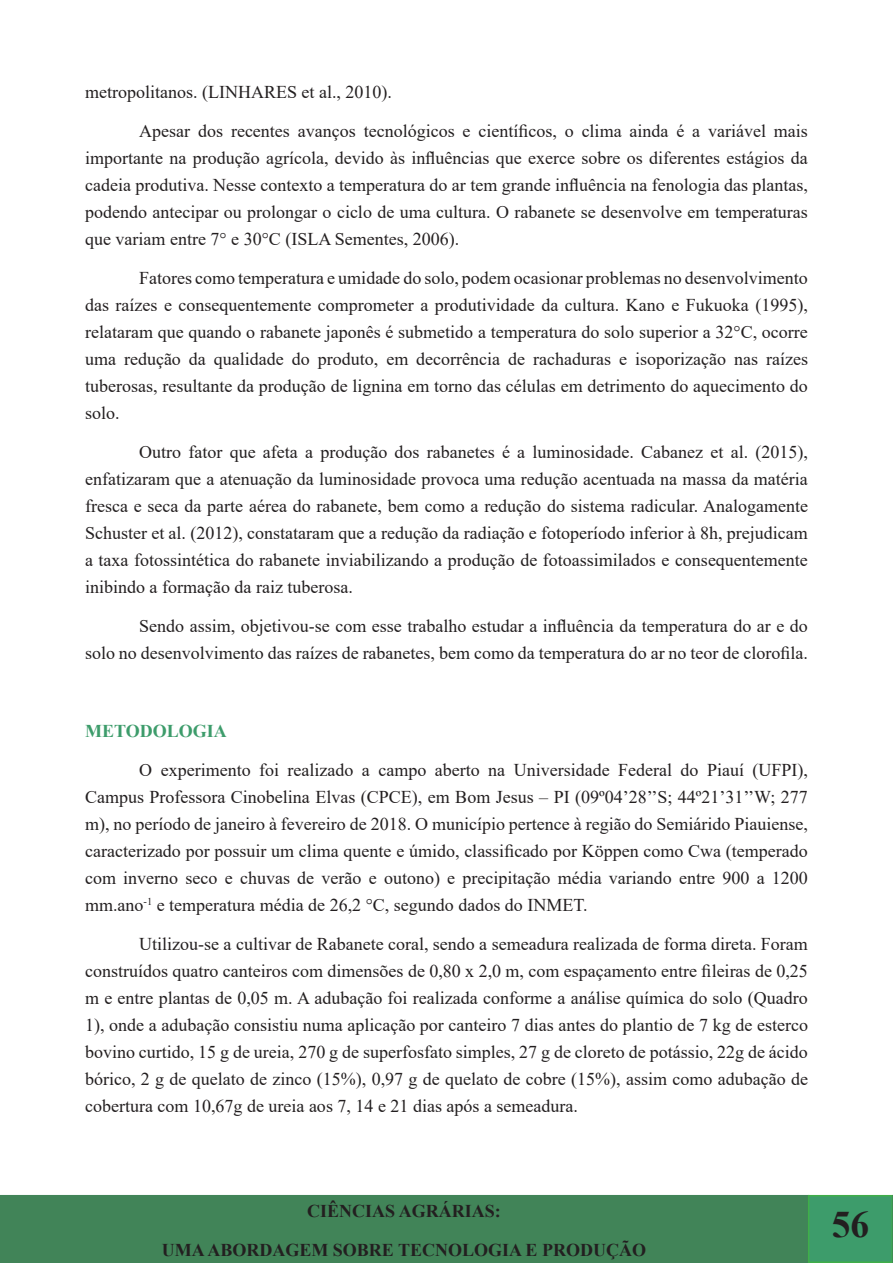
<style>
.page{position:relative;width:893px;height:1263px;background:#fff}
.page>*{position:absolute;margin:0;border:0;box-sizing:border-box;transform-origin:0 0}
.t1{font:700 37.5px "Times New Roman";color:#231f20}
.t2{font:18px/27px "Times New Roman";color:#231f20;text-align:justify}
.t3{font:700 18px/39px "Times New Roman";color:#231f20;text-align:center}
.t4{font:700 18px "Times New Roman";color:#3d9c6b}
</style>
<div class="page">
<div style="left:0;top:1195px;width:808px;height:68px;background:#418458"></div>
<div style="left:809px;top:1196px;width:83px;height:66px;background:#3d9c6b"></div>
<div style="left:808px;top:1195px;width:85px;height:68px;border:2px solid #40ae49"></div>
<div style="left:29px;top:1195px;width:750px;height:68px;background:#418458"></div>
<svg style="left:892px;top:1195px;width:1px;height:68px"></svg>
<p class="t2" style="left:85px;top:77px;width:308px">metropolitanos. (LINHARES et al., 2010).</p>
<p class="t2" style="left:85px;top:116px;width:724px;text-indent:54px">Apesar dos recentes avanços tecnológicos e científicos, o clima ainda é a variável mais importante na produção agrícola, devido às influências que exerce sobre os diferentes estágios da cadeia produtiva. Nesse contexto a temperatura do ar tem grande influência na fenologia das plantas, podendo antecipar ou prolongar o ciclo de uma cultura. O rabanete se desenvolve em temperaturas que variam entre 7° e 30°C (ISLA Sementes, 2006).</p>
<p class="t2" style="left:85px;top:263px;width:724px;text-indent:54px">Fatores como temperatura e umidade do solo, podem ocasionar problemas no desenvolvimento das raízes e consequentemente comprometer a produtividade da cultura. Kano e Fukuoka (1995), relataram que quando o rabanete japonês é submetido a temperatura do solo superior a 32°C, ocorre uma redução da qualidade do produto, em decorrência de rachaduras e isoporização nas raízes tuberosas, resultante da produção de lignina em torno das células em detrimento do aquecimento do solo.</p>
<p class="t2" style="left:85px;top:437px;width:724px;text-indent:54px">Outro fator que afeta a produção dos rabanetes é a luminosidade. Cabanez et al. (2015), enfatizaram que a atenuação da luminosidade provoca uma redução acentuada na massa da matéria fresca e seca da parte aérea do rabanete, bem como a redução do sistema radicular. Analogamente Schuster et al. (2012), constataram que a redução da radiação e fotoperíodo inferior à 8h, prejudicam a taxa fotossintética do rabanete inviabilizando a produção de fotoassimilados e consequentemente inibindo a formação da raiz tuberosa.</p>
<p class="t2" style="left:85px;top:611px;width:724px;text-align:right">Sendo assim, objetivou-se com esse trabalho estudar a influência da temperatura do ar e do<br>solo no desenvolvimento das raízes de rabanetes, bem como da temperatura do ar no teor de clorofila.</p>
<p class="t4" style="left:85px;top:718px;width:143px">METODOLOGIA</p>
<p class="t2" style="left:85px;top:755px;width:724px;text-indent:54px">O experimento foi realizado a campo aberto na Universidade Federal do Piauí (UFPI), Campus Professora Cinobelina Elvas (CPCE), em Bom Jesus – PI (09º04’28’’S; 44º21’31’’W; 277 m), no período de janeiro à fevereiro de 2018. O município pertence à região do Semiárido Piauiense, caracterizado por possuir um clima quente e úmido, classificado por Köppen como Cwa (temperado com inverno seco e chuvas de verão e outono) e precipitação média variando entre 900 a 1200 mm.ano<sup>-1</sup> e temperatura média de 26,2 °C, segundo dados do INMET.</p>
<p class="t2" style="left:85px;top:929px;width:724px;text-indent:54px">Utilizou-se a cultivar de Rabanete coral, sendo a semeadura realizada de forma direta. Foram construídos quatro canteiros com dimensões de 0,80 x 2,0 m, com espaçamento entre fileiras de 0,25 m e entre plantas de 0,05 m. A adubação foi realizada conforme a análise química do solo (Quadro 1), onde a adubação consistiu numa aplicação por canteiro 7 dias antes do plantio de 7 kg de esterco bovino curtido, 15 g de ureia, 270 g de superfosfato simples, 27 g de cloreto de potássio, 22g de ácido bórico, 2 g de quelato de zinco (15%), 0,97 g de quelato de cobre (15%), assim como adubação de cobertura com 10,67g de ureia aos 7, 14 e 21 dias após a semeadura.</p>
<p class="t3" style="left:162px;top:1190px;width:486px">CIÊNCIAS AGRÁRIAS:<br>UMA ABORDAGEM SOBRE TECNOLOGIA E PRODUÇÃO</p>
<h1 class="t1" style="left:832px;top:1197px;width:39px">56</h1>
</div>
